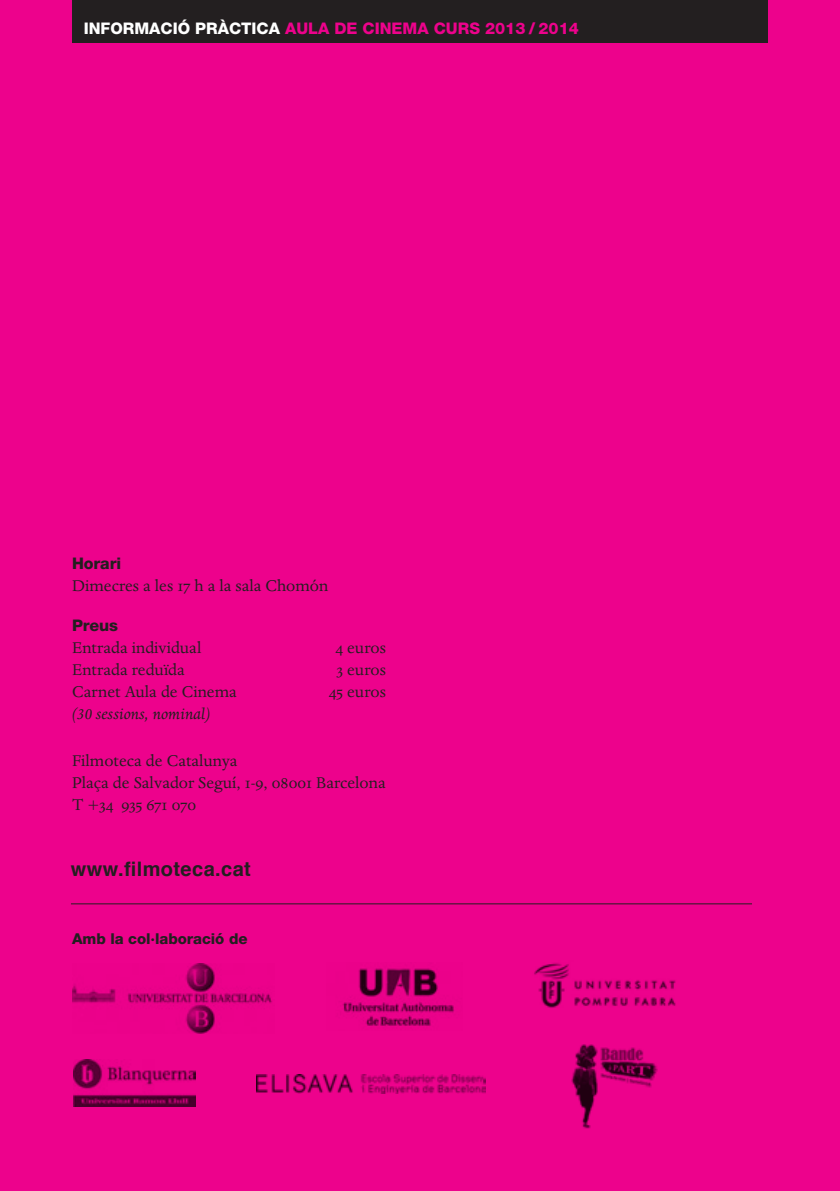
<style>
.page{position:relative;width:840px;height:1191px;background:#fff}
.page>*{position:absolute;margin:0;border:0;box-sizing:border-box;transform-origin:0 0}
.t1{font:700 20px "Helvetica";letter-spacing:.02em;color:#231f20}
.t2{font:18px/22px "Dante MT Roman Os F";color:#231f20}
.t3{font:italic 18px "Dante";letter-spacing:-.005em;color:#231f20}
.t4{font:800 16px "Helvetica Neue LT Std";color:#ed028c}
.t5{font:800 16px "Helvetica Neue LT Std";color:#231f20}
.t6{font:800 15px "Helvetica Neue LT Std";letter-spacing:-.005em;color:#231f20}
.s1{color:#fff}
</style>
<div class="page">
<div style="left:0;top:0;width:839px;height:1191px;background:#ed028c"></div>
<div style="left:72px;top:0;width:695px;height:43px;background:#231f20"></div>
<img style="left:72px;top:963px;width:200px;height:70px">
<img style="left:534px;top:963px;width:142px;height:45px">
<img style="left:73px;top:1059px;width:122px;height:47px">
<img style="left:571px;top:1044px;width:87px;height:85px">
<img style="left:342px;top:968px;width:112px;height:58px">
<img style="left:256px;top:1074px;width:229px;height:19px">
<hr style="left:71px;top:903px;width:680px;height:1px;background:#231f20">
<p class="t4" style="left:84px;top:19px;width:496px"><span class="s1">Informació pràctica</span> AULA DE CINEMA curs 2013 / 2014</p>
<p class="t5" style="left:72px;top:554px;width:51px">Horari</p>
<p class="t2" style="left:72px;top:575px;width:257px">Dimecres a les 17 h a la sala Chomón</p>
<p class="t5" style="left:72px;top:616px;width:47px">Preus</p>
<p class="t2" style="left:72px;top:637px;width:131px">Entrada individual</p>
<p class="t2" style="left:335px;top:637px;width:52px">4 euros</p>
<p class="t2" style="left:72px;top:659px;width:114px">Entrada reduïda</p>
<p class="t2" style="left:336px;top:659px;width:51px">3 euros</p>
<p class="t2" style="left:72px;top:681px;width:166px">Carnet Aula de Cinema</p>
<p class="t2" style="left:328px;top:681px;width:59px">45 euros</p>
<p class="t3" style="left:72px;top:704px;width:140px">(30 sessions, nominal)</p>
<p class="t2" style="left:72px;top:750px;width:315px">Filmoteca de Catalunya<br>Plaça de Salvador Seguí, 1-9, 08001 Barcelona<br>T +34 935 671 070</p>
<p class="t1" style="left:71px;top:853px;width:181px">www.filmoteca.cat</p>
<p class="t6" style="left:72px;top:929px;width:177px">Amb la col·laboració de</p>
</div>
